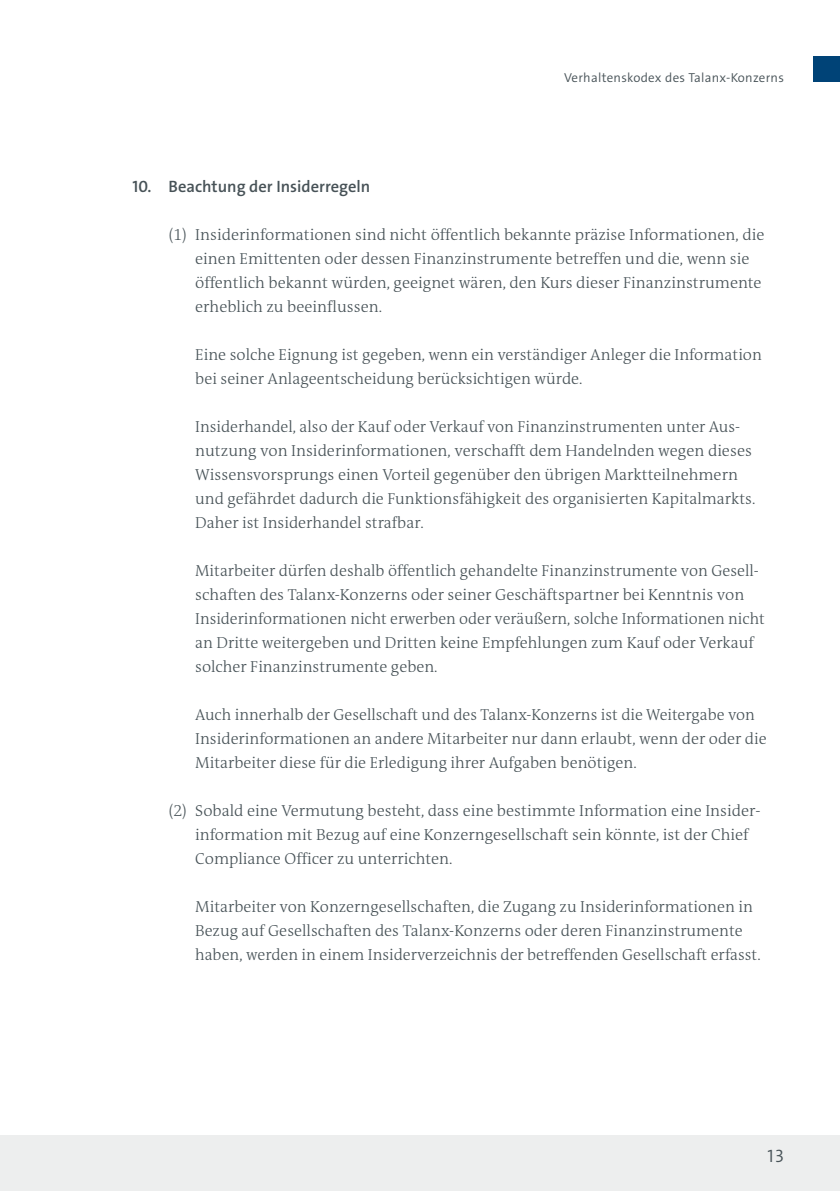
<style>
.page{position:relative;width:840px;height:1191px;background:#fff}
.page>*{position:absolute;margin:0;border:0;box-sizing:border-box;transform-origin:0 0}
.t1{font:18px "The Sans LP4 Se Lig";color:#475257}
.t2{font:16.4px "The Sans LP6 Se Bld";color:#475257}
.t3{font:300 16px/24px "The Antiqua B W3";color:#475257}
.t4{font:13px "The Sans LP4 Se Lig";letter-spacing:.02em;color:#475257}
</style>
<div class="page">
<div style="left:0;top:1134px;width:839px;height:57px;background:#edeeee"></div>
<div style="left:812px;top:57px;width:27px;height:25px;background:#004377"></div>
<p class="t4" style="left:564px;top:69px;width:221px">Verhaltenskodex des Talanx-Konzerns</p>
<p class="t2" style="left:132px;top:176px;width:239px">10. Beachtung der Insiderregeln</p>
<p class="t3" style="left:195px;top:223px;width:570px;text-indent:-27px">(1) Insiderinformationen sind nicht öffentlich bekannte präzise Informationen, die einen Emittenten oder dessen Finanzinstrumente betreffen und die, wenn sie öffentlich bekannt würden, geeignet wären, den Kurs dieser Finanzinstrumente erheblich zu beeinflussen.</p>
<p class="t3" style="left:195px;top:343px;width:568px">Eine solche Eignung ist gegeben, wenn ein verständiger Anleger die Information bei seiner Anlageentscheidung berücksichtigen würde.</p>
<p class="t3" style="left:195px;top:415px;width:561px">Insiderhandel, also der Kauf oder Verkauf von Finanzinstrumenten unter Aus&shy;nutzung von Insiderinformationen, verschafft dem Handelnden wegen dieses Wissensvorsprungs einen Vorteil gegenüber den übrigen Marktteilnehmern und gefährdet dadurch die Funktionsfähigkeit des organisierten Kapitalmarkts.<br>Daher ist Insiderhandel strafbar.</p>
<p class="t3" style="left:195px;top:559px;width:570px">Mitarbeiter dürfen deshalb öffentlich gehandelte Finanzinstrumente von Gesell&shy;schaften des Talanx-Konzerns oder seiner Geschäftspartner bei Kenntnis von Insiderinformationen nicht erwerben oder veräußern, solche Informationen nicht an Dritte weitergeben und Dritten keine Empfehlungen zum Kauf oder Verkauf solcher Finanzinstrumente geben.</p>
<p class="t3" style="left:195px;top:703px;width:572px">Auch innerhalb der Gesellschaft und des Talanx-Konzerns ist die Weitergabe von<br>Insiderinformationen an andere Mitarbeiter nur dann erlaubt, wenn der oder die<br>Mitarbeiter diese für die Erledigung ihrer Aufgaben benötigen.</p>
<p class="t3" style="left:195px;top:799px;width:565px;text-indent:-27px">(2) Sobald eine Vermutung besteht, dass eine bestimmte Information eine Insider&shy;information mit Bezug auf eine Konzerngesellschaft sein könnte, ist der Chief<br>Compliance Officer zu unterrichten.</p>
<p class="t3" style="left:195px;top:895px;width:566px">Mitarbeiter von Konzerngesellschaften, die Zugang zu Insiderinformationen in<br>Bezug auf Gesellschaften des Talanx-Konzerns oder deren Finanzinstrumente haben, werden in einem Insiderverzeichnis der betreffenden Gesellschaft erfasst.</p>
<p class="t1" style="left:767px;top:1144px;width:18px">13</p>
</div>
